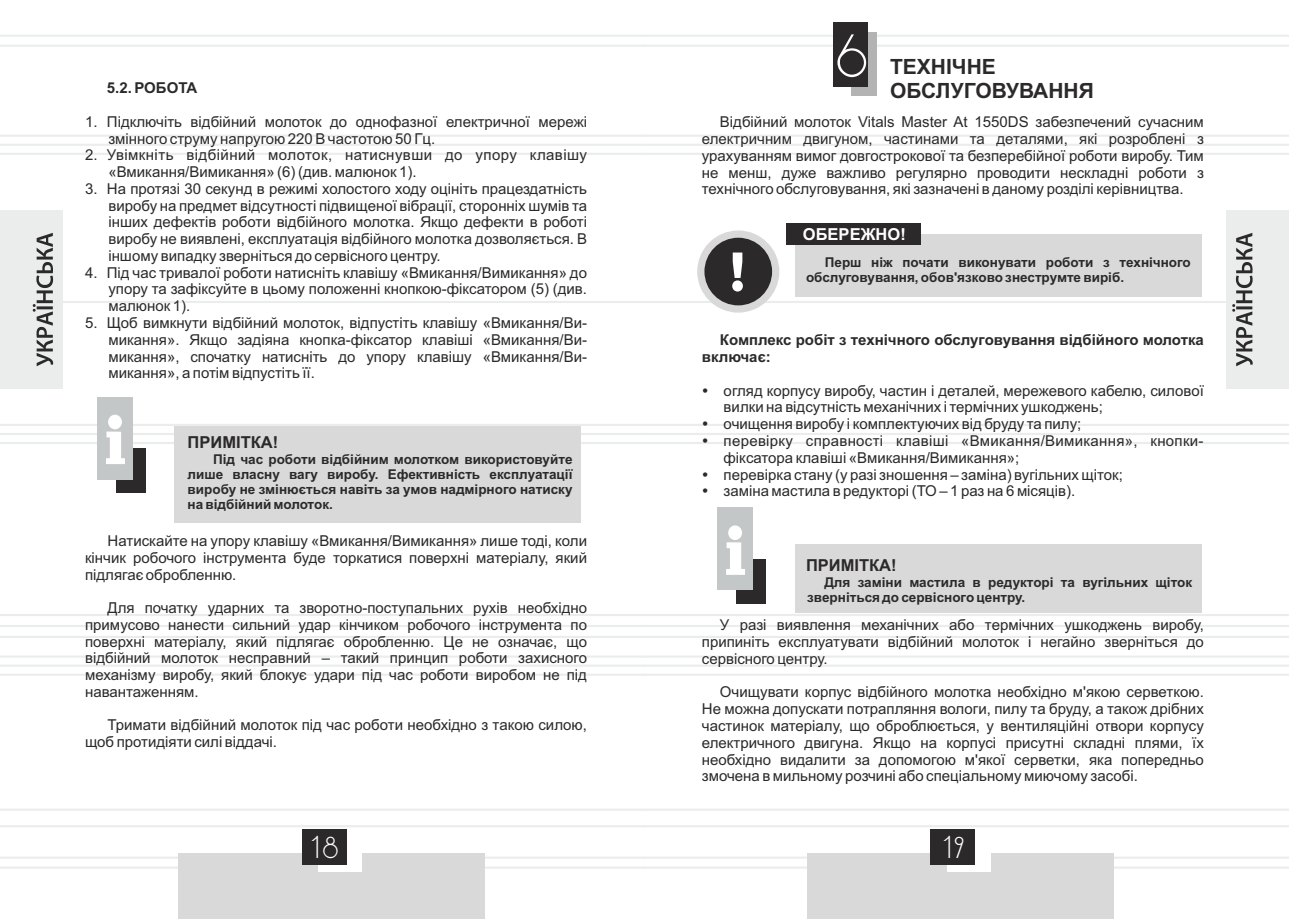
<style>
.page{position:relative;width:1289px;height:919px;background:#fff}
.page>*{position:absolute;margin:0;border:0;box-sizing:border-box;transform-origin:0 0}
.t1{font:52.5px "DS Standart Cyr";color:#fff}
.t2{font:26.25px "DS Standart Cyr";color:#fff}
.t3{font:700 21px/23.4px "Arial";color:#2b2929}
.t4{font:700 16.5px "Arial";color:#2b2929}
.t5{font:700 16.5px "Arial";color:#fff}
.t6{font:15px/16.8px "Arial";color:#2b2929;text-align:justify}
.t7{font:15px/16.8px "Arial";letter-spacing:.03em;color:#2b2929}
.t8{font:700 15px/16.8px "Arial";color:#2b2929}
.t9{font:700 13.5px/15.1px "Arial";color:#2b2929}
</style>
<div class="page">
<hr style="left:644px;top:135px;width:644px;height:2px;background:#ebeded">
<hr style="left:644px;top:153px;width:644px;height:2px;background:#ebeded">
<hr style="left:644px;top:614px;width:644px;height:2px;background:#ebeded">
<hr style="left:644px;top:635px;width:644px;height:3px;background:#ebeded">
<hr style="left:644px;top:655px;width:644px;height:2px;background:#ebeded">
<hr style="left:644px;top:673px;width:644px;height:2px;background:#ebeded">
<hr style="left:644px;top:856px;width:644px;height:2px;background:#ebeded">
<hr style="left:644px;top:866px;width:644px;height:2px;background:#ebeded">
<hr style="left:644px;top:35px;width:644px;height:2px;background:#ebeded">
<hr style="left:644px;top:45px;width:644px;height:2px;background:#ebeded">
<hr style="left:644px;top:808px;width:644px;height:2px;background:#ebeded">
<hr style="left:644px;top:825px;width:644px;height:2px;background:#ebeded">
<hr style="left:644px;top:301px;width:644px;height:2px;background:#ebeded">
<hr style="left:0;top:135px;width:644px;height:2px;background:#ebeded">
<hr style="left:0;top:144px;width:1288px;height:2px;background:#ebeded">
<hr style="left:0;top:153px;width:644px;height:2px;background:#ebeded">
<hr style="left:0;top:614px;width:644px;height:2px;background:#ebeded">
<hr style="left:0;top:625px;width:1288px;height:2px;background:#ebeded">
<hr style="left:0;top:635px;width:644px;height:3px;background:#ebeded">
<hr style="left:0;top:655px;width:644px;height:2px;background:#ebeded">
<hr style="left:0;top:664px;width:1288px;height:3px;background:#f0f2f2">
<hr style="left:0;top:673px;width:644px;height:2px;background:#ebeded">
<hr style="left:0;top:856px;width:644px;height:2px;background:#ebeded">
<hr style="left:0;top:866px;width:644px;height:2px;background:#ebeded">
<hr style="left:0;top:35px;width:644px;height:2px;background:#ebeded">
<hr style="left:0;top:45px;width:644px;height:2px;background:#ebeded">
<hr style="left:0;top:808px;width:644px;height:2px;background:#ebeded">
<hr style="left:0;top:825px;width:644px;height:2px;background:#ebeded">
<hr style="left:0;top:301px;width:644px;height:2px;background:#ebeded">
<div style="left:178px;top:853px;width:307px;height:65px;background:#d9d9d9"></div>
<div style="left:318px;top:832px;width:44px;height:39px;background:#fff"></div>
<div style="left:301px;top:829px;width:45px;height:36px;background:#2b2929"></div>
<div style="left:0;top:210px;width:62px;height:179px;background:#ebeded"></div>
<svg style="left:33px;top:233px;width:20px;height:133px"></svg>
<div style="left:807px;top:853px;width:306px;height:65px;background:#d9d9d9"></div>
<div style="left:946px;top:832px;width:44px;height:39px;background:#fff"></div>
<div style="left:930px;top:829px;width:45px;height:36px;background:#2b2929"></div>
<div style="left:1226px;top:210px;width:62px;height:179px;background:#ebeded"></div>
<svg style="left:1232px;top:233px;width:20px;height:133px"></svg>
<div style="left:851px;top:33px;width:26px;height:63px;background:#b3b3b3"></div>
<div style="left:833px;top:22px;width:35px;height:65px;background:#2b2929"></div>
<div style="left:697px;top:230px;width:82px;height:82px;border:14px solid #d9d9d9;border-radius:50%"></div>
<div style="left:704px;top:238px;width:68px;height:67px;background:#2b2929;border-radius:50%"></div>
<svg style="left:732px;top:252px;width:11px;height:39px"></svg>
<div style="left:794px;top:234px;width:407px;height:63px;background:#d9d9d9"></div>
<div style="left:786px;top:223px;width:134px;height:21px;background:#2b2929"></div>
<div style="left:116px;top:448px;width:29px;height:45px;background:#2b2929"></div>
<div style="left:97px;top:396px;width:36px;height:83px;background:#c4c7c7"></div>
<div style="left:175px;top:426px;width:406px;height:97px;background:#d9d9d9"></div>
<div style="left:736px;top:559px;width:29px;height:44px;background:#2b2929"></div>
<div style="left:717px;top:507px;width:36px;height:83px;background:#c4c7c7"></div>
<svg style="left:726px;top:525px;width:19px;height:49px"></svg>
<div style="left:794px;top:543px;width:407px;height:69px;background:#d9d9d9"></div>
<svg style="left:0;top:414px;width:1288px;height:50px"></svg>
<p class="t8" style="left:107px;top:81px;width:92px">5.2. РОБОТА</p>
<p class="t6" style="left:108px;top:114px;width:480px;text-indent:-23px">1. Підключіть відбійний молоток до однофазної електричної мережі змінного струму напругою 220 В частотою 50 Гц.</p>
<p class="t7" style="left:108px;top:148px;width:480px;text-indent:-23px">2. Увімкніть відбійний молоток, натиснувши до упору клавішу «Вмикання/Вимикання» (6) (див. малюнок 1).</p>
<p class="t6" style="left:108px;top:181px;width:480px;text-indent:-23px">3. На протязі 30 секунд в режимі холостого ходу оцініть працездатність виробу на предмет відсутності підвищеної вібрації, сторонніх шумів та інших дефектів роботи відбійного молотка. Якщо дефекти в роботі виробу не виявлені, експлуатація відбійного молотка дозволяється. В іншому випадку зверніться до сервісного центру.</p>
<p class="t6" style="left:108px;top:265px;width:480px;text-indent:-23px">4. Під час тривалої роботи натисніть клавішу «Вмикання/Вимикання» до упору та зафіксуйте в цьому положенні кнопкою-фіксатором (5) (див. малюнок 1).</p>
<p class="t6" style="left:108px;top:316px;width:480px;text-indent:-23px">5. Щоб вимкнути відбійний молоток, відпустіть клавішу «Вмикання/Ви&shy;микання». Якщо задіяна кнопка-фіксатор клавіші «Вмикання/Ви&shy;микання», спочатку натисніть до упору клавішу «Вмикання/Ви&shy;микання», а потім відпустіть її.</p>
<p class="t4" style="left:188px;top:436px;width:92px">ПРИМІТКА!</p>
<p class="t9" style="left:188px;top:452px;width:386px;text-align:justify;text-indent:26px">Під час роботи відбійним молотком використовуйте лише власну вагу виробу. Ефективність експлуатації виробу не змінюється навіть за умов надмірного натиску на відбійний молоток.</p>
<p class="t6" style="left:85px;top:533px;width:503px;text-indent:23px">Натискайте на упору клавішу «Вмикання/Вимикання» лише тоді, коли кінчик робочого інструмента буде торкатися поверхні матеріалу, який підлягає обробленню.</p>
<p class="t6" style="left:85px;top:600px;width:503px;text-indent:23px">Для початку ударних та зворотно-поступальних рухів необхідно примусово нанести сильний удар кінчиком робочого інструмента по поверхні матеріалу, який підлягає обробленню. Це не означає, що відбійний молоток несправний – такий принцип роботи захисного механізму виробу, який блокує удари під час роботи виробом не під навантаженням.</p>
<p class="t6" style="left:85px;top:718px;width:503px;text-indent:23px">Тримати відбійний молоток під час роботи необхідно з такою силою, щоб протидіяти силі віддачі.</p>
<h1 class="t1" style="left:836px;top:34px;width:32px">6</h1>
<h3 class="t3" style="left:890px;top:57px;width:205px">ТЕХНІЧНЕ<br>ОБСЛУГОВУВАННЯ</h3>
<p class="t6" style="left:702px;top:115px;width:503px;text-indent:18px">Відбійний молоток Vitals Master At 1550DS забезпечений сучасним електричним двигуном, частинами та деталями, які розроблені з урахуванням вимог довгострокової та безперебійної роботи виробу. Тим не менш, дуже важливо регулярно проводити нескладні роботи з технічного обслуговування, які зазначені в даному розділі керівництва.</p>
<p class="t5" style="left:803px;top:228px;width:104px">ОБЕРЕЖНО!</p>
<p class="t9" style="left:806px;top:256px;width:386px;text-indent:19px">Перш ніж почати виконувати роботи з технічного обслуговування, обов'язково знеструмте виріб.</p>
<p class="t8" style="left:702px;top:333px;width:503px;text-indent:18px">Комплекс робіт з технічного обслуговування відбійного молотка включає:</p>
<p class="t6" style="left:723px;top:383px;width:482px;text-align:left">огляд корпусу виробу, частин і деталей, мережевого кабелю, силової вилки на відсутність механічних і термічних ушкоджень;<br>очищення виробу і комплектуючих від бруду та пилу;<br>перевірку справності клавіші «Вмикання/Вимикання», кнопки&shy;фіксатора клавіші «Вмикання/Вимикання»;<br>перевірка стану (у разі зношення – заміна) вугільних щіток;<br>заміна мастила в редукторі (ТО – 1 раз на 6 місяців).</p>
<p class="t4" style="left:806px;top:559px;width:92px">ПРИМІТКА!</p>
<p class="t9" style="left:807px;top:575px;width:386px;text-indent:17px">Для заміни мастила в редукторі та вугільних щіток зверніться до сервісного центру.</p>
<p class="t6" style="left:702px;top:618px;width:503px;text-indent:18px">У разі виявлення механічних або термічних ушкоджень виробу, припиніть експлуатувати відбійний молоток і негайно зверніться до сервісного центру.</p>
<p class="t6" style="left:701px;top:685px;width:503px;text-indent:18px">Очищувати корпус відбійного молотка необхідно м'якою серветкою.<br>Не можна допускати потрапляння вологи, пилу та бруду, а також дрібних частинок матеріалу, що оброблюється, у вентиляційні отвори корпусу електричного двигуна. Якщо на корпусі присутні складні плями, їх необхідно видалити за допомогою м'якої серветки, яка попередньо змочена в мильному розчині або спеціальному миючому засобі.</p>
<h2 class="t2" style="left:311px;top:836px;width:28px">18</h2>
<h2 class="t2" style="left:943px;top:836px;width:22px">19</h2>
</div>
